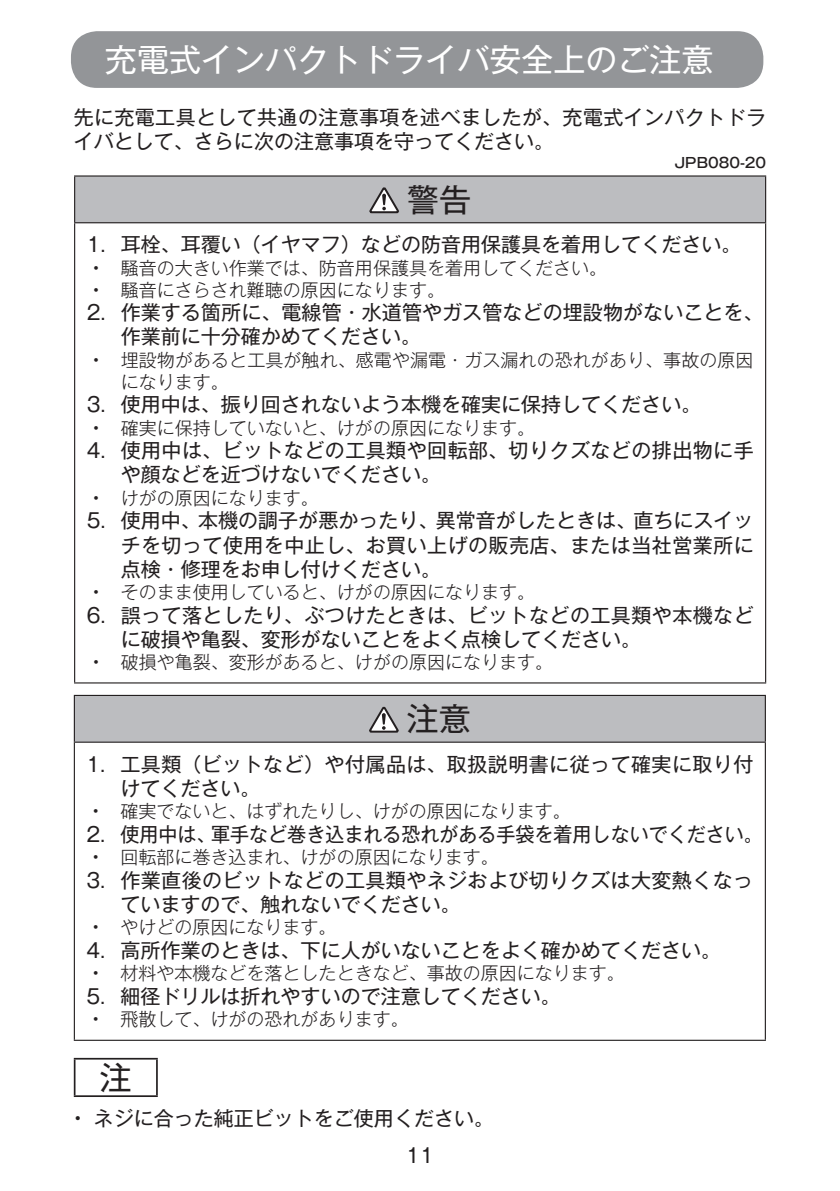
<style>
.page{position:relative;width:840px;height:1191px;background:#fff}
.page>*{position:absolute;margin:0;border:0;box-sizing:border-box;transform-origin:0 0}
.t1{font:32px "Gothic MB101 Pro";color:#fff}
.t2{font:32px "Gothic MB101 Pro";color:#231f20}
.t3{font:20px/24px "Gothic MB101 Pro";color:#231f20}
.t4{font:20px/24px "Gothic MB101 Pro";letter-spacing:.02em;color:#231f20}
.t5{font:300 18px/22px "Gothic MB101 Pro";color:#231f20}
.t6{font:500 14px "Gothic MB101 Pro";color:#231f20}
.s1{font-weight:500}
</style>
<div class="page">
<div style="left:71px;top:31px;width:692px;height:57px;background:#939598;border-radius:26px"></div>
<div style="left:75px;top:176px;width:690px;height:47px;background:#bcbdc0"></div>
<hr style="left:74px;top:223px;width:1px;height:459px;background:#231f20">
<hr style="left:764px;top:223px;width:1px;height:459px;background:#231f20">
<hr style="left:74px;top:175px;width:691px;height:2px;background:#231f20">
<hr style="left:74px;top:177px;width:1px;height:45px;background:#231f20">
<hr style="left:764px;top:177px;width:1px;height:45px;background:#231f20">
<hr style="left:74px;top:222px;width:691px;height:1px;background:#231f20">
<hr style="left:74px;top:682px;width:691px;height:1px;background:#231f20">
<svg style="left:369px;top:187px;width:30px;height:26px"></svg>
<div style="left:74px;top:695px;width:691px;height:47px;background:#bcbdc0"></div>
<hr style="left:74px;top:742px;width:1px;height:297px;background:#231f20">
<hr style="left:764px;top:742px;width:1px;height:297px;background:#231f20">
<hr style="left:74px;top:695px;width:691px;height:1px;background:#231f20">
<hr style="left:74px;top:696px;width:1px;height:45px;background:#231f20">
<hr style="left:764px;top:696px;width:1px;height:45px;background:#231f20">
<hr style="left:74px;top:741px;width:691px;height:1px;background:#231f20">
<hr style="left:74px;top:1039px;width:691px;height:1px;background:#231f20">
<svg style="left:369px;top:707px;width:29px;height:26px"></svg>
<hr style="left:74px;top:1057px;width:84px;height:2px;background:#231f20">
<hr style="left:74px;top:1059px;width:1px;height:36px;background:#231f20">
<hr style="left:156px;top:1059px;width:2px;height:36px;background:#231f20">
<hr style="left:74px;top:1095px;width:84px;height:2px;background:#231f20">
<h1 class="t1" style="left:105px;top:33px;width:609px">充電式インパクトドライバ安全上のご注意</h1>
<p class="t4" style="left:74px;top:103px;width:693px">先に充電工具として共通の注意事項を述べましたが、充電式インパクトドライバとして、さらに次の注意事項を守ってください。</p>
<p class="t6" style="left:674px;top:151px;width:93px">JPB080-20</p>
<h1 class="t2" style="left:407px;top:173px;width:65px">警告</h1>
<p class="t3" style="left:87px;top:230px;width:656px">1. 耳栓、耳覆い（イヤマフ）などの防音用保護具を着用してください。</p>
<p class="t5" style="left:92px;top:254px;width:516px"><span class="s1">•</span> 騒音の大きい作業では、防音用保護具を着用してください。</p>
<p class="t5" style="left:92px;top:276px;width:354px"><span class="s1">•</span> 騒音にさらされ難聴の原因になります。</p>
<p class="t3" style="left:121px;top:298px;width:644px;text-indent:-34px">2. 作業する箇所に、電線管・水道管やガス管などの埋設物がないことを、作業前に十分確かめてください。</p>
<p class="t5" style="left:121px;top:346px;width:634px;text-indent:-28px"><span class="s1">•</span> 埋設物があると工具が触れ、感電や漏電・ガス漏れの恐れがあり、事故の原因になります。</p>
<p class="t3" style="left:87px;top:390px;width:616px">3. 使用中は、振り回されないよう本機を確実に保持してください。</p>
<p class="t5" style="left:92px;top:414px;width:444px"><span class="s1">•</span> 確実に保持していないと、けがの原因になります。</p>
<p class="t4" style="left:121px;top:436px;width:634px;text-indent:-34px">4. 使用中は、ビットなどの工具類や回転部、切りクズなどの排出物に手や顔などを近づけないでください。</p>
<p class="t5" style="left:92px;top:484px;width:228px"><span class="s1">•</span> けがの原因になります。</p>
<p class="t3" style="left:121px;top:506px;width:634px;text-align:justify;text-indent:-34px">5. 使用中、本機の調子が悪かったり、異常音がしたときは、直ちにスイッチを切って使用を中止し、お買い上げの販売店、または当社営業所に点検・修理をお申し付けください。</p>
<p class="t5" style="left:92px;top:578px;width:444px"><span class="s1">•</span> そのまま使用していると、けがの原因になります。</p>
<p class="t4" style="left:121px;top:600px;width:634px;text-indent:-34px">6. 誤って落としたり、ぶつけたときは、ビットなどの工具類や本機などに破損や亀裂、変形がないことをよく点検してください。</p>
<p class="t5" style="left:92px;top:648px;width:462px"><span class="s1">•</span> 破損や亀裂、変形があると、けがの原因になります。</p>
<h1 class="t2" style="left:406px;top:692px;width:65px">注意</h1>
<p class="t4" style="left:120px;top:749px;width:634px;text-indent:-34px">1. 工具類（ビットなど）や付属品は、取扱説明書に従って確実に取り付けてください。</p>
<p class="t5" style="left:92px;top:797px;width:480px"><span class="s1">•</span> 確実でないと、はずれたりし、けがの原因になります。</p>
<p class="t3" style="left:86px;top:819px;width:677px">2. 使用中は、軍手など巻き込まれる恐れがある手袋を着用しないでください。</p>
<p class="t5" style="left:92px;top:843px;width:408px"><span class="s1">•</span> 回転部に巻き込まれ、けがの原因になります。</p>
<p class="t4" style="left:120px;top:865px;width:634px;text-indent:-34px">3. 作業直後のビットなどの工具類やネジおよび切りクズは大変熱くなっていますので、触れないでください。</p>
<p class="t5" style="left:92px;top:913px;width:246px"><span class="s1">•</span> やけどの原因になります。</p>
<p class="t3" style="left:86px;top:935px;width:636px">4. 高所作業のときは、下に人がいないことをよく確かめてください。</p>
<p class="t5" style="left:92px;top:959px;width:534px"><span class="s1">•</span> 材料や本機などを落としたときなど、事故の原因になります。</p>
<p class="t3" style="left:86px;top:981px;width:476px">5. 細径ドリルは折れやすいので注意してください。</p>
<p class="t5" style="left:92px;top:1005px;width:318px"><span class="s1">•</span> 飛散して、けがの恐れがあります。</p>
<h1 class="t2" style="left:100px;top:1050px;width:33px">注</h1>
<p class="t3" style="left:74px;top:1103px;width:421px"><span class="s1">•</span> ネジに合った純正ビットをご使用ください。</p>
<p class="t3" style="left:406px;top:1140px;width:29px">11</p>
</div>
